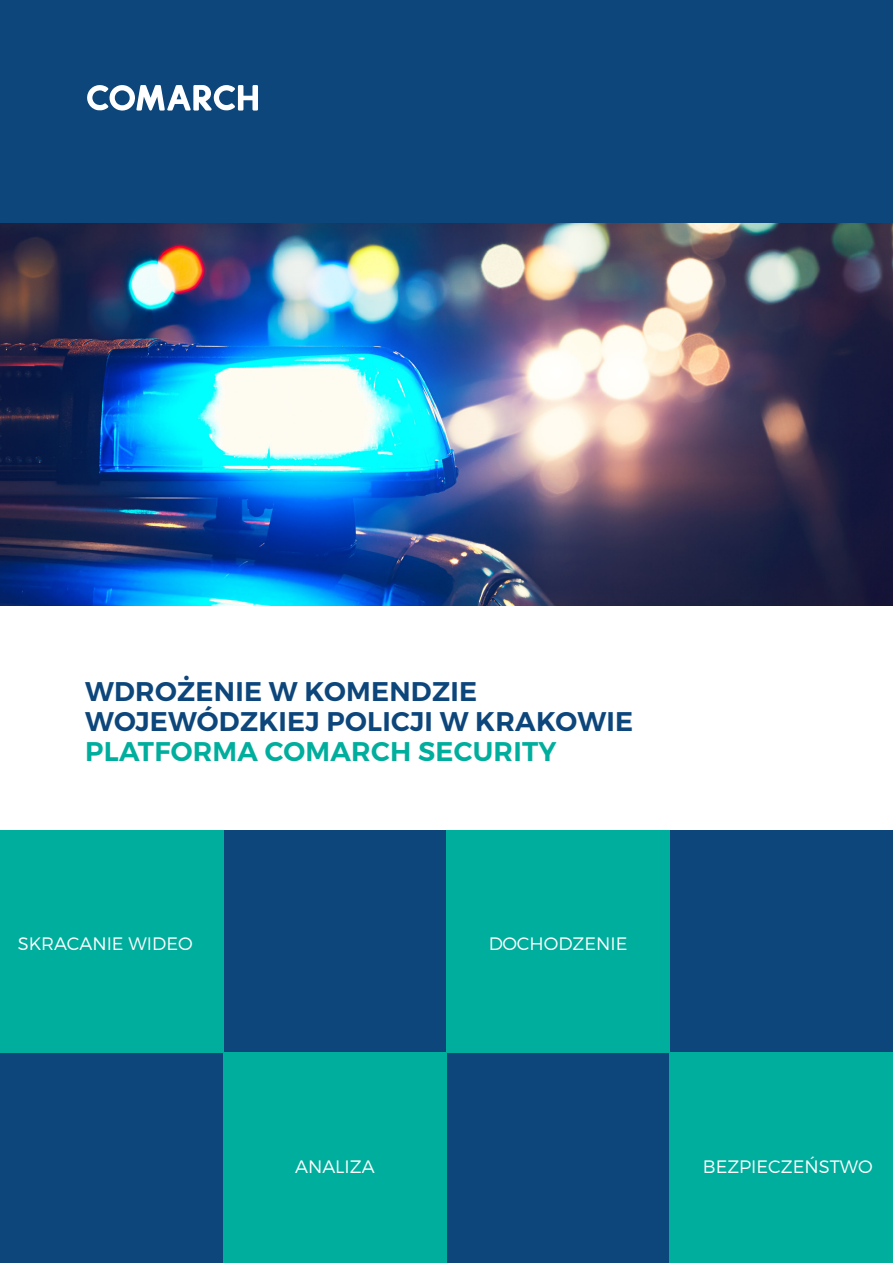
<style>
.page{position:relative;width:893px;height:1263px;background:#0d467b}
.page>*{position:absolute;margin:0;border:0;box-sizing:border-box;transform-origin:0 0}
.Tittle1{font:600 27px/31.5px "Montserrat";letter-spacing:.01em;color:#0d467b}
.Tittle1-2{font:600 27px "Montserrat";letter-spacing:.01em;color:#00ae9d}
.TAG_NAME{font:300 18px "Montserrat";color:#fff}
</style>
<div class="page">
<div style="left:446px;top:829px;width:224px;height:223px;background:#00ae9d"></div>
<div style="left:223px;top:1052px;width:223px;height:211px;background:#00ae9d"></div>
<div style="left:0;top:829px;width:223px;height:223px;background:#00ae9d"></div>
<div style="left:670px;top:1052px;width:223px;height:211px;background:#00ae9d"></div>
<img style="left:0;top:223px;width:893px;height:383px">
<div style="left:0;top:606px;width:893px;height:223px;background:#fff"></div>
<svg style="left:87px;top:85px;width:171px;height:26px"></svg>
<p class="Tittle1" style="left:85px;top:669px;width:250px">IMPLEMENTATION<br>OF COMARCH</p>
<p class="Tittle1-2" style="left:85px;top:730px;width:224px">M2M PLATFORM</p>
<p class="Tittle1" style="left:85px;top:676px;width:549px;line-height:30px">WDROŻENIE W KOMENDZIE<br>WOJEWÓDZKIEJ POLICJI W KRAKOWIE</p>
<p class="Tittle1-2" style="left:85px;top:734px;width:473px">PLATFORMA COMARCH SECURITY</p>
<p class="TAG_NAME" style="left:18px;top:932px;width:177px">SKRACANIE WIDEO</p>
<p class="TAG_NAME" style="left:489px;top:932px;width:140px">DOCHODZENIE</p>
<p class="TAG_NAME" style="left:295px;top:1155px;width:81px">ANALIZA</p>
<p class="TAG_NAME" style="left:703px;top:1155px;width:171px">BEZPIECZEŃSTWO</p>
</div>
